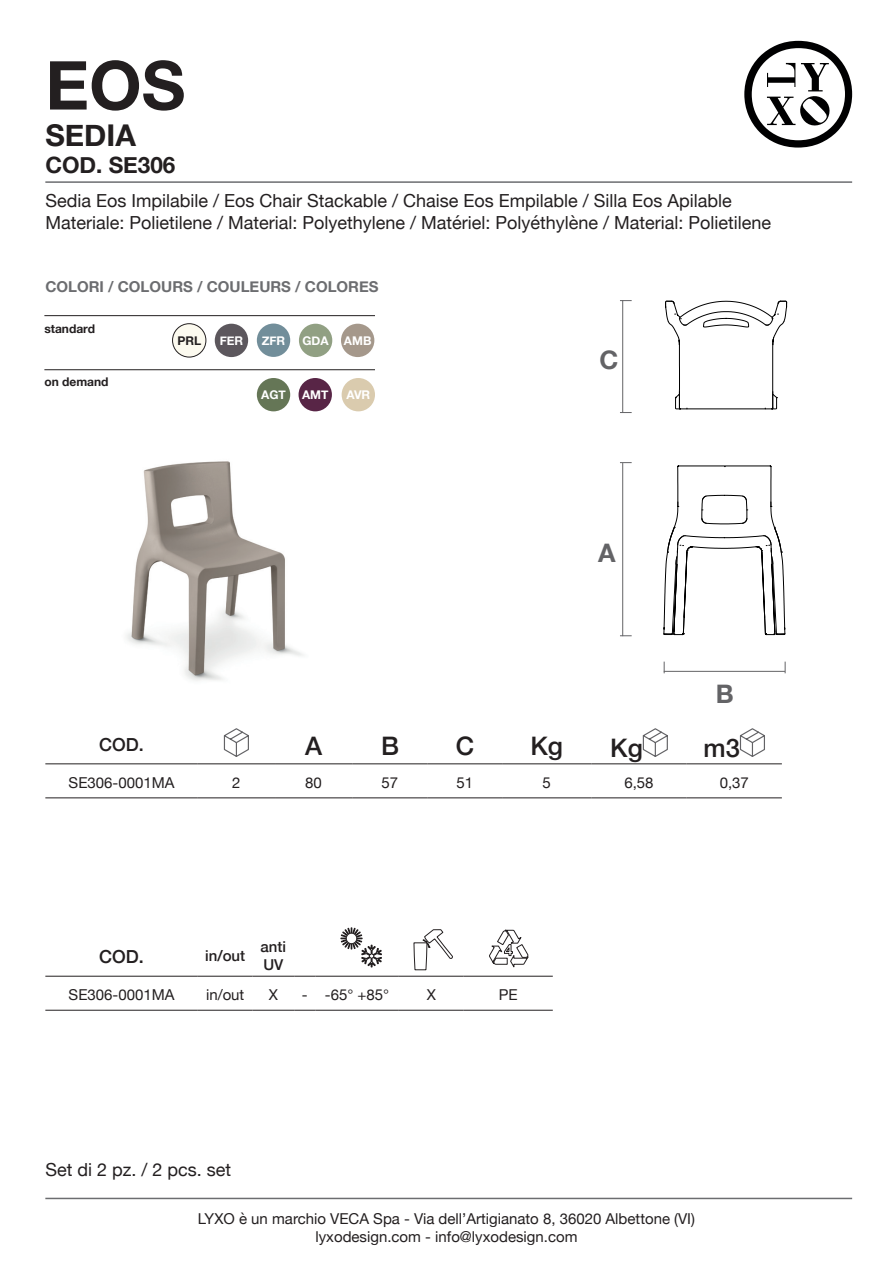
<style>
.page{position:relative;width:893px;height:1263px;background:#fff}
.page>*{position:absolute;margin:0;border:0;box-sizing:border-box;transform-origin:0 0}
.t1{font:700 67.5px "Helvetica Neue";color:#231f20}
.t2{font:700 30px "Helvetica Neue";color:#231f20}
.t3{font:500 25.5px "Helvetica Neue";color:#231f20}
.t4{font:700 25.5px "Helvetica Neue";color:#636366}
.t5{font:700 22.5px "Helvetica Neue";color:#231f20}
.t6{font:18px "Helvetica Neue";color:#231f20}
.t7{font:500 18px "Helvetica Neue";color:#231f20}
.t8{font:15px/18px "Helvetica Neue";color:#231f20;text-align:center}
.t9{font:700 15px "Helvetica Neue";color:#6c6d70}
.t10{font:500 15px "Helvetica Neue";color:#231f20}
.t11{font:700 12px "Helvetica Neue";color:#fff}
.t12{font:700 12px "Helvetica Neue";color:#231f20}
.t13{font:7.5px/9px "Myriad Pro";color:#231f20;text-align:center}
</style>
<div class="page">
<svg style="left:744px;top:41px;width:108px;height:107px"></svg>
<hr style="left:45px;top:181px;width:807px;height:2px;background:#6c6d70">
<hr style="left:45px;top:1198px;width:807px;height:1px;background:#6c6d70">
<hr style="left:45px;top:764px;width:153px;height:1px;background:#231f20">
<hr style="left:198px;top:764px;width:77px;height:1px;background:#231f20">
<hr style="left:275px;top:764px;width:77px;height:1px;background:#231f20">
<hr style="left:352px;top:764px;width:76px;height:1px;background:#231f20">
<hr style="left:428px;top:764px;width:74px;height:1px;background:#231f20">
<hr style="left:502px;top:764px;width:89px;height:1px;background:#231f20">
<hr style="left:591px;top:764px;width:96px;height:1px;background:#231f20">
<hr style="left:687px;top:764px;width:95px;height:1px;background:#231f20">
<hr style="left:45px;top:798px;width:153px;height:1px;background:#231f20">
<hr style="left:198px;top:798px;width:77px;height:1px;background:#231f20">
<hr style="left:275px;top:798px;width:77px;height:1px;background:#231f20">
<hr style="left:352px;top:798px;width:76px;height:1px;background:#231f20">
<hr style="left:428px;top:798px;width:74px;height:1px;background:#231f20">
<hr style="left:502px;top:798px;width:89px;height:1px;background:#231f20">
<hr style="left:591px;top:798px;width:96px;height:1px;background:#231f20">
<hr style="left:687px;top:798px;width:95px;height:1px;background:#231f20">
<svg style="left:223px;top:728px;width:26px;height:29px"></svg>
<svg style="left:642px;top:728px;width:26px;height:29px"></svg>
<svg style="left:739px;top:728px;width:26px;height:29px"></svg>
<div style="left:215px;top:324px;width:33px;height:33px;background:#5c575d;border-radius:50%"></div>
<div style="left:173px;top:324px;width:33px;height:33px;background:#fcfaef;border-radius:50%"></div>
<div style="left:172px;top:324px;width:34px;height:33px;border:1px solid #231f20;border-radius:50%"></div>
<div style="left:257px;top:378px;width:33px;height:33px;background:#657656;border-radius:50%"></div>
<div style="left:257px;top:324px;width:33px;height:33px;background:#728e9a;border-radius:50%"></div>
<div style="left:341px;top:324px;width:33px;height:33px;background:#a5988b;border-radius:50%"></div>
<div style="left:299px;top:324px;width:33px;height:33px;background:#91a083;border-radius:50%"></div>
<div style="left:299px;top:378px;width:33px;height:33px;background:#582546;border-radius:50%"></div>
<div style="left:342px;top:378px;width:33px;height:33px;background:#dacbae;border-radius:50%"></div>
<hr style="left:44px;top:315px;width:331px;height:1px;background:#231f20">
<hr style="left:44px;top:369px;width:331px;height:1px;background:#231f20">
<hr style="left:45px;top:976px;width:153px;height:1px;background:#231f20">
<hr style="left:45px;top:1010px;width:153px;height:1px;background:#231f20">
<hr style="left:198px;top:976px;width:55px;height:1px;background:#231f20">
<hr style="left:253px;top:976px;width:41px;height:1px;background:#231f20">
<svg style="left:294px;top:976px;width:21px;height:1px"></svg>
<hr style="left:315px;top:976px;width:84px;height:1px;background:#231f20">
<hr style="left:399px;top:976px;width:65px;height:1px;background:#231f20">
<hr style="left:464px;top:976px;width:89px;height:1px;background:#231f20">
<hr style="left:198px;top:1010px;width:55px;height:1px;background:#231f20">
<hr style="left:253px;top:1010px;width:41px;height:1px;background:#231f20">
<svg style="left:294px;top:1010px;width:21px;height:1px"></svg>
<hr style="left:315px;top:1010px;width:84px;height:1px;background:#231f20">
<hr style="left:399px;top:1010px;width:65px;height:1px;background:#231f20">
<hr style="left:464px;top:1010px;width:89px;height:1px;background:#231f20">
<svg style="left:341px;top:927px;width:41px;height:40px"></svg>
<svg style="left:414px;top:929px;width:39px;height:41px"></svg>
<svg style="left:489px;top:930px;width:40px;height:38px"></svg>
<img style="left:126px;top:461px;width:177px;height:220px">
<svg style="left:664px;top:301px;width:123px;height:335px"></svg>
<hr style="left:622px;top:300px;width:1px;height:113px;background:#636366">
<hr style="left:622px;top:463px;width:1px;height:173px;background:#636366">
<svg style="left:620px;top:462px;width:12px;height:1px"></svg>
<hr style="left:664px;top:671px;width:121px;height:1px;background:#636366">
<p class="t1" style="left:45px;top:33px;width:142px">EOS</p>
<p class="t2" style="left:45px;top:111px;width:92px">SEDIA</p>
<p class="t5" style="left:45px;top:147px;width:132px">COD. SE306</p>
<p class="t6" style="left:45px;top:188px;width:688px">Sedia Eos Impilabile / Eos Chair Stackable / Chaise Eos Empilable / Silla Eos Apilable</p>
<p class="t6" style="left:45px;top:210px;width:727px">Materiale: Polietilene / Material: Polyethylene / Matériel: Polyéthylène / Material: Polietilene</p>
<p class="t9" style="left:45px;top:275px;width:335px">COLORI / COLOURS / COULEURS / COLORES</p>
<p class="t12" style="left:44px;top:319px;width:52px">standard</p>
<p class="t12" style="left:44px;top:372px;width:66px">on demand</p>
<p class="t12" style="left:177px;top:331px;width:25px">PRL</p>
<p class="t11" style="left:220px;top:331px;width:25px">FER</p>
<p class="t11" style="left:262px;top:331px;width:25px">ZFR</p>
<p class="t11" style="left:302px;top:331px;width:28px">GDA</p>
<p class="t11" style="left:344px;top:331px;width:29px">AMB</p>
<p class="t11" style="left:261px;top:386px;width:26px">AGT</p>
<p class="t11" style="left:302px;top:386px;width:28px">AMT</p>
<p class="t11" style="left:346px;top:386px;width:25px">AVR</p>
<p class="t4" style="left:599px;top:340px;width:20px">C</p>
<p class="t4" style="left:598px;top:532px;width:19px">A</p>
<p class="t4" style="left:716px;top:674px;width:19px">B</p>
<p class="t7" style="left:99px;top:730px;width:46px">COD.</p>
<p class="t3" style="left:305px;top:725px;width:19px">A</p>
<p class="t3" style="left:381px;top:725px;width:19px">B</p>
<p class="t3" style="left:456px;top:725px;width:20px">C</p>
<p class="t3" style="left:530px;top:725px;width:34px">Kg</p>
<p class="t3" style="left:610px;top:727px;width:34px">Kg</p>
<p class="t3" style="left:703px;top:727px;width:38px">m3</p>
<p class="t8" style="left:69px;top:774px;width:107px">SE306-0001MA</p>
<p class="t8" style="left:232px;top:774px;width:10px">2</p>
<p class="t8" style="left:305px;top:774px;width:18px">80</p>
<p class="t8" style="left:382px;top:774px;width:18px">57</p>
<p class="t8" style="left:457px;top:774px;width:18px">51</p>
<p class="t8" style="left:543px;top:774px;width:10px">5</p>
<p class="t8" style="left:624px;top:774px;width:31px">6,58</p>
<p class="t8" style="left:720px;top:774px;width:31px">0,37</p>
<p class="t7" style="left:99px;top:942px;width:46px">COD.</p>
<p class="t10" style="left:205px;top:944px;width:42px">in/out</p>
<p class="t10" style="left:261px;top:935px;width:27px">anti</p>
<p class="t10" style="left:263px;top:953px;width:21px">UV</p>
<p class="t8" style="left:69px;top:987px;width:107px">SE306-0001MA</p>
<p class="t8" style="left:206px;top:987px;width:40px">in/out</p>
<p class="t8" style="left:269px;top:987px;width:11px">X</p>
<p class="t8" style="left:302px;top:987px;width:7px">-</p>
<p class="t8" style="left:325px;top:987px;width:66px">-65° +85°</p>
<p class="t8" style="left:427px;top:987px;width:11px">X</p>
<p class="t8" style="left:499px;top:987px;width:20px">PE</p>
<p class="t13" style="left:498px;top:987px;width:15px">max</p>
<p class="t13" style="left:362px;top:987px;width:15px">max<br>Kg</p>
<p class="t13" style="left:426px;top:992px;width:8px">LT</p>
<p class="t6" style="left:45px;top:1157px;width:187px">Set di 2 pz. / 2 pcs. set</p>
<p class="t8" style="left:198px;top:1210px;width:499px">LYXO è un marchio VECA Spa - Via dell’Artigianato 8, 36020 Albettone (VI) lyxodesign.com - info@lyxodesign.com</p>
</div>
